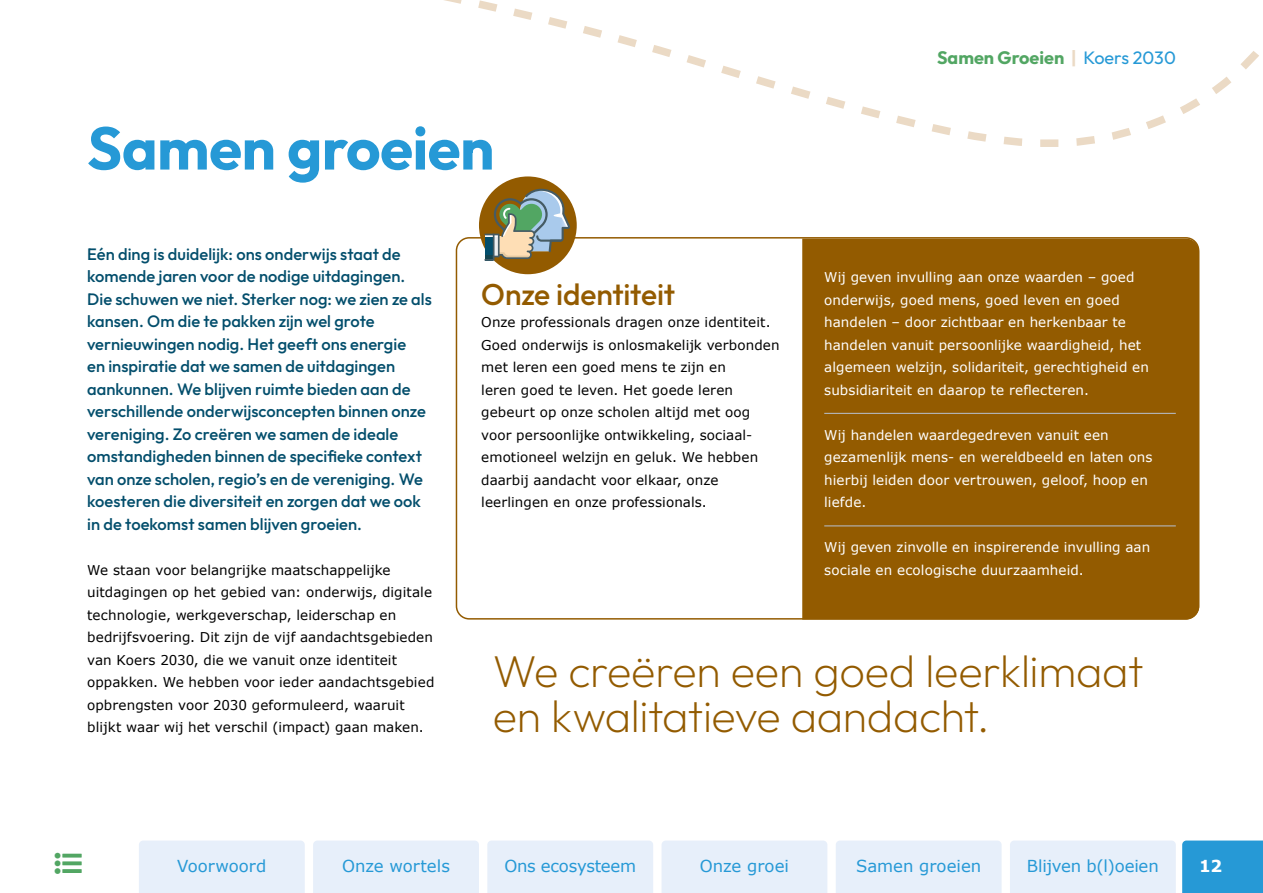
<style>
.page{position:relative;width:1263px;height:893px;background:#fff}
.page>*{position:absolute;margin:0;border:0;box-sizing:border-box;transform-origin:0 0}
.Hoofdstuktitel{font:700 60px "Outfit";letter-spacing:-.01em;color:#2699d6}
.t1{font:200 45px/45px "Outfit";letter-spacing:-.01em;color:#935b00}
.TUSSENKOP_GROEN{font:500 30px "Outfit";letter-spacing:-.01em;color:#935b00}
.t2{font:700 18px "Outfit";color:#52a663}
.INLEIDING_BLAUW{font:500 16.5px/22.5px "Outfit";color:#034e6c}
.t3{font:16.5px "Verdana";letter-spacing:-.005em;color:#2699d6}
.t4{font:700 16.5px "Verdana";color:#fff}
.BROODTEKST{font:13.5px/22.5px "Verdana";letter-spacing:.005em;color:#000}
.BROODTEKST-2{font:13.5px/22.5px "Verdana";letter-spacing:.005em;color:#fff}
.s1{color:#ebdac5}
.s2{font-weight:400;color:#2699d6}
</style>
<div class="page">
<div style="left:802px;top:238px;width:398px;height:379px;background:#935b00"></div>
<hr style="left:824px;top:413px;width:352px;height:1px;background:#b4b6b9">
<hr style="left:824px;top:525px;width:352px;height:1px;background:#b4b6b9">
<svg style="left:967px;top:135px;width:163px;height:12px"></svg>
<svg style="left:444px;top:0;width:815px;height:135px"></svg>
<div style="left:456px;top:237px;width:743px;height:383px;border:2px solid #935b00;border-radius:13px"></div>
<div style="left:479px;top:176px;width:98px;height:98px;background:#935b00;border-radius:50%"></div>
<svg style="left:484px;top:189px;width:86px;height:72px"></svg>
<div style="left:313px;top:840px;width:166px;height:53px;background:#e7effa"></div>
<div style="left:139px;top:840px;width:166px;height:53px;background:#e7effa"></div>
<div style="left:487px;top:840px;width:166px;height:53px;background:#e7effa"></div>
<div style="left:661px;top:840px;width:166px;height:53px;background:#e7effa"></div>
<div style="left:836px;top:840px;width:165px;height:53px;background:#e7effa"></div>
<div style="left:1010px;top:840px;width:166px;height:53px;background:#e7effa"></div>
<div style="left:1182px;top:840px;width:81px;height:53px;background:#2699d6"></div>
<p class="Hoofdstuktitel" style="left:87px;top:114px;width:409px">Samen groeien</p>
<h3 class="t2" style="left:937px;top:47px;width:240px">Samen Groeien <span class="s1">|</span> <span class="s2">Koers 2030</span></h3>
<p class="INLEIDING_BLAUW" style="left:87px;top:242px;width:346px">Eén ding is duidelijk: ons onderwijs staat de komende jaren voor de nodige uitdagingen.<br>Die schuwen we niet. Sterker nog: we zien ze als kansen. Om die te pakken zijn wel grote</p>
<p class="INLEIDING_BLAUW" style="left:87px;top:332px;width:340px">vernieuwingen nodig. Het geeft ons energie en inspiratie dat we samen de uitdagingen aankunnen. We blijven ruimte bieden aan de verschillende onderwijsconcepten binnen onze vereniging. Zo creëren we samen de ideale omstandigheden binnen de specifieke context van onze scholen, regio’s en de vereniging. We koesteren die diversiteit en zorgen dat we ook in de toekomst samen blijven groeien.</p>
<p class="BROODTEKST" style="left:87px;top:559px;width:349px">We staan voor belangrijke maatschappelijke uitdagingen op het gebied van: onderwijs, digitale technologie, werkgeverschap, leiderschap en bedrijfsvoering. Dit zijn de vijf aandachtsgebieden van Koers 2030, die we vanuit onze identiteit oppakken. We hebben voor ieder aandachtsgebied opbrengsten voor 2030 geformuleerd, waaruit blijkt waar wij het verschil (impact) gaan maken.</p>
<p class="TUSSENKOP_GROEN" style="left:481px;top:277px;width:195px">Onze identiteit</p>
<p class="BROODTEKST" style="left:481px;top:311px;width:300px">Onze professionals dragen onze identiteit.<br>Goed onderwijs is onlosmakelijk verbonden met leren een goed mens te zijn en<br>leren goed te leven. Het goede leren gebeurt op onze scholen altijd met oog voor persoonlijke ontwikkeling, sociaal&shy;emotioneel welzijn en geluk. We hebben daarbij aandacht voor elkaar, onze leerlingen en onze professionals.</p>
<p class="BROODTEKST-2" style="left:824px;top:266px;width:326px">Wij geven invulling aan onze waarden – goed onderwijs, goed mens, goed leven en goed handelen – door zichtbaar en herkenbaar te handelen vanuit persoonlijke waardigheid, het algemeen welzijn, solidariteit, gerechtigheid en subsidiariteit en daarop te reflecteren.</p>
<p class="BROODTEKST-2" style="left:824px;top:424px;width:330px">Wij handelen waardegedreven vanuit een gezamenlijk mens- en wereldbeeld en laten ons hierbij leiden door vertrouwen, geloof, hoop en liefde.</p>
<p class="BROODTEKST-2" style="left:824px;top:536px;width:327px">Wij geven zinvolle en inspirerende invulling aan sociale en ecologische duurzaamheid.</p>
<p class="t1" style="left:493px;top:648px;width:652px">We creëren een goed leerklimaat en kwalitatieve aandacht.</p>
<p class="t3" style="left:177px;top:855px;width:91px">Voorwoord</p>
<p class="t3" style="left:342px;top:855px;width:109px">Onze wortels</p>
<p class="t3" style="left:504px;top:855px;width:133px">Ons ecosysteem</p>
<p class="t3" style="left:700px;top:855px;width:91px">Onze groei</p>
<p class="t3" style="left:856px;top:855px;width:127px">Samen groeien</p>
<p class="t3" style="left:1027px;top:855px;width:133px">Blijven b(l)oeien</p>
<p class="t4" style="left:1199px;top:855px;width:24px">12</p>
</div>
